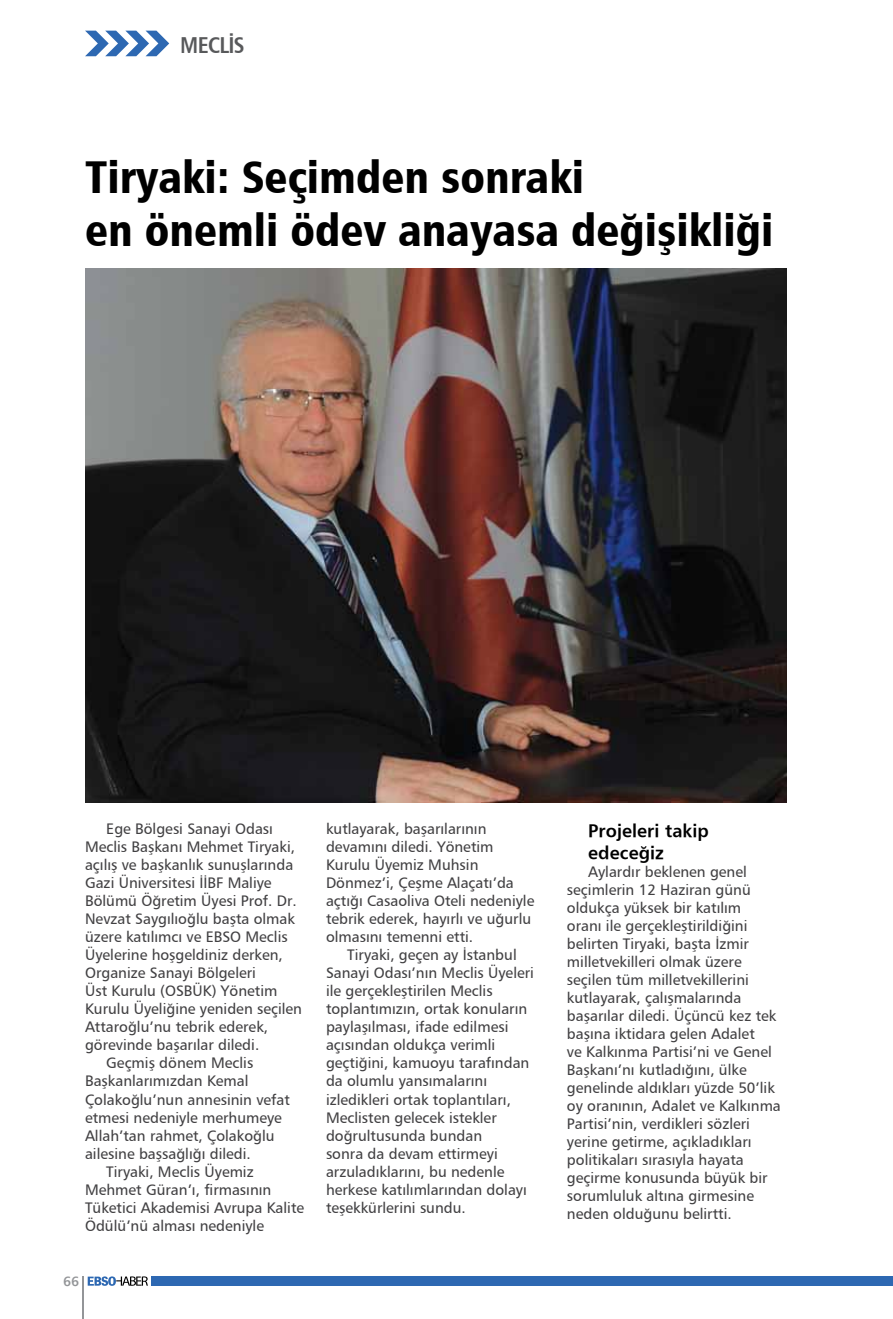
<style>
.page{position:relative;width:893px;height:1319px;background:#fff}
.page>*{position:absolute;margin:0;border:0;box-sizing:border-box;transform-origin:0 0}
.t1{font:900 condensed 45px/52.5px "Frutiger";color:#000}
.t2{font:700 condensed 22.5px "Frutiger";letter-spacing:-.03em;color:#58595b}
.t3{font:700 18px/21.6px "Frutiger";letter-spacing:.005em;color:#000}
.t4{font:15px/18px "Frutiger Roman";color:#414042}
.t5{font:700 13.5px "Frutiger";color:#939598}
</style>
<div class="page">
<svg style="left:88px;top:1276px;width:60px;height:9px"></svg>
<div style="left:151px;top:1276px;width:742px;height:9px;background:#2d68b2"></div>
<hr style="left:83px;top:1276px;width:1px;height:42px;background:#939598">
<svg style="left:85px;top:31px;width:84px;height:25px"></svg>
<img style="left:85px;top:268px;width:702px;height:534px">
<h2 class="t2" style="left:180px;top:31px;width:66px">MECLİS</h2>
<h1 class="t1" style="left:85px;top:150px;width:690px">Tiryaki: Seçimden sonraki<br>en önemli ödev anayasa değişikliği</h1>
<p class="t4" style="left:106px;top:819px;width:168px">Ege Bölgesi Sanayi Odası</p>
<p class="t4" style="left:85px;top:837px;width:212px">Meclis Başkanı Mehmet Tiryaki,</p>
<p class="t4" style="left:85px;top:855px;width:210px">açılış ve başkanlık sunuşlarında</p>
<p class="t4" style="left:85px;top:873px;width:188px">Gazi Üniversitesi İİBF Maliye</p>
<p class="t4" style="left:85px;top:891px;width:213px">Bölümü Öğretim Üyesi Prof. Dr.</p>
<p class="t4" style="left:85px;top:909px;width:211px">Nevzat Saygılıoğlu başta olmak</p>
<p class="t4" style="left:85px;top:927px;width:204px">üzere katılımcı ve EBSO Meclis</p>
<p class="t4" style="left:85px;top:945px;width:199px">Üyelerine hoşgeldiniz derken,</p>
<p class="t4" style="left:85px;top:963px;width:172px">Organize Sanayi Bölgeleri</p>
<p class="t4" style="left:85px;top:981px;width:194px">Üst Kurulu (OSBÜK) Yönetim</p>
<p class="t4" style="left:85px;top:999px;width:219px">Kurulu Üyeliğine yeniden seçilen</p>
<p class="t4" style="left:85px;top:1017px;width:185px">Attaroğlu’nu tebrik ederek,</p>
<p class="t4" style="left:85px;top:1035px;width:176px">görevinde başarılar diledi.</p>
<p class="t4" style="left:106px;top:1053px;width:148px">Geçmiş dönem Meclis</p>
<p class="t4" style="left:85px;top:1071px;width:165px">Başkanlarımızdan Kemal</p>
<p class="t4" style="left:85px;top:1089px;width:206px">Çolakoğlu’nun annesinin vefat</p>
<p class="t4" style="left:85px;top:1107px;width:198px">etmesi nedeniyle merhumeye</p>
<p class="t4" style="left:85px;top:1125px;width:191px">Allah’tan rahmet, Çolakoğlu</p>
<p class="t4" style="left:85px;top:1143px;width:167px">ailesine başsağlığı diledi.</p>
<p class="t4" style="left:106px;top:1161px;width:149px">Tiryaki, Meclis Üyemiz</p>
<p class="t4" style="left:85px;top:1179px;width:188px">Mehmet Güran’ı, firmasının</p>
<p class="t4" style="left:85px;top:1197px;width:221px">Tüketici Akademisi Avrupa Kalite</p>
<p class="t4" style="left:85px;top:1215px;width:181px">Ödülü’nü alması nedeniyle</p>
<p class="t5" style="left:63px;top:1272px;width:18px">66</p>
<p class="t4" style="left:326px;top:819px;width:210px">kutlayarak, başarılarının devamını diledi. Yönetim<br>Kurulu Üyemiz Muhsin<br>Dönmez’i, Çeşme Alaçatı’da açtığı Casaoliva Oteli nedeniyle tebrik ederek, hayırlı ve uğurlu olmasını temenni etti.</p>
<p class="t4" style="left:326px;top:945px;width:209px;text-indent:21px">Tiryaki, geçen ay İstanbul<br>Sanayi Odası’nın Meclis Üyeleri ile gerçekleştirilen Meclis toplantımızın, ortak konuların paylaşılması, ifade edilmesi açısından oldukça verimli geçtiğini, kamuoyu tarafından da olumlu yansımalarını izledikleri ortak toplantıları,<br>Meclisten gelecek istekler doğrultusunda bundan<br>sonra da devam ettirmeyi arzuladıklarını, bu nedenle herkese katılımlarından dolayı teşekkürlerini sundu.</p>
<p class="t3" style="left:588px;top:819px;width:122px">Projeleri takip edeceğiz</p>
<p class="t4" style="left:567px;top:862px;width:215px;text-indent:21px">Aylardır beklenen genel seçimlerin 12 Haziran günü oldukça yüksek bir katılım<br>oranı ile gerçekleştirildiğini belirten Tiryaki, başta İzmir milletvekilleri olmak üzere seçilen tüm milletvekillerini kutlayarak, çalışmalarında başarılar diledi. Üçüncü kez tek başına iktidara gelen Adalet<br>ve Kalkınma Partisi’ni ve Genel<br>Başkanı’nı kutladığını, ülke genelinde aldıkları yüzde 50’lik oy oranının, Adalet ve Kalkınma<br>Partisi’nin, verdikleri sözleri yerine getirme, açıkladıkları politikaları sırasıyla hayata geçirme konusunda büyük bir sorumluluk altına girmesine neden olduğunu belirtti.</p>
</div>
